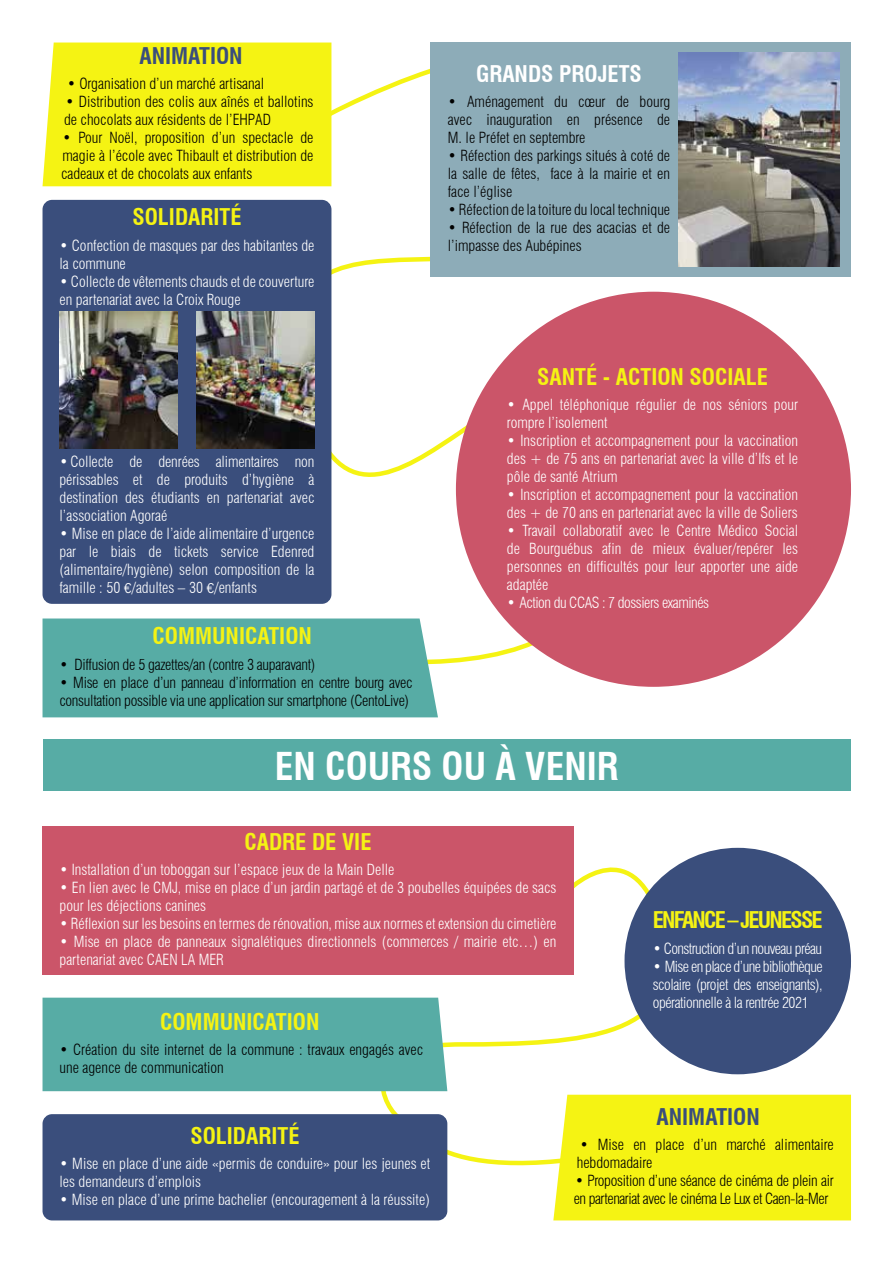
<style>
.page{position:relative;width:893px;height:1263px;background:#fff}
.page>*{position:absolute;margin:0;border:0;box-sizing:border-box;transform-origin:0 0}
.t1{font:700 condensed 37.5px "Swiss 721 BT";color:#fff}
.t2{font:700 condensed 22.5px "Swiss 721 BT";color:#f5f313}
.t3{font:700 condensed 22.5px "Swiss 721 BT";color:#3a4e7c}
.t4{font:700 condensed 22.5px "Swiss 721 BT";letter-spacing:-.08em;color:#f5f313}
.t5{font:700 condensed 22.5px "Swiss 721 BT";color:#fff}
.t6{font:300 condensed 15px/18px "Swiss 721 BT";color:#fff}
.t7{font:300 condensed 15px/18px "Swiss 721 BT";color:#000}
.t8{font:300 condensed 15px/18px "Swiss 721 BT";letter-spacing:-.02em;color:#000}
.t9{font:300 condensed 15px/18px "Swiss 721 BT";letter-spacing:-.025em;color:#000}
.t10{font:300 condensed 15px "Swiss 721 BT";letter-spacing:-.03em;color:#fff}
.t11{font:300 condensed 15px "Swiss 721 BT";letter-spacing:-.04em;color:#fff}
.s1{font-family:"Acumin Variable Concept";font-weight:400;font-stretch:normal}
</style>
<div class="page">
<svg style="left:214px;top:42px;width:446px;height:698px"></svg>
<svg style="left:334px;top:856px;width:361px;height:337px"></svg>
<div style="left:43px;top:1114px;width:404px;height:106px;background:#3a4e7c;border-radius:10px"></div>
<div style="left:43px;top:826px;width:531px;height:149px;background:#cb5569"></div>
<div style="left:456px;top:292px;width:395px;height:395px;background:#cb5569;border-radius:50%"></div>
<div style="left:43px;top:740px;width:808px;height:51px;background:#57aca5"></div>
<div style="left:43px;top:43px;width:288px;height:143px;background:#f5f313"></div>
<div style="left:430px;top:43px;width:421px;height:234px;background:#8dacb8"></div>
<div style="left:43px;top:200px;width:288px;height:404px;background:#3a4e7c;border-radius:10px"></div>
<div style="left:43px;top:618px;width:395px;height:99px;background:#57aca5"></div>
<div style="left:624px;top:848px;width:227px;height:226px;background:#3a4e7c;border-radius:50%"></div>
<div style="left:553px;top:1095px;width:298px;height:125px;background:#f5f313"></div>
<div style="left:43px;top:998px;width:404px;height:93px;background:#57aca5"></div>
<img style="left:60px;top:311px;width:117px;height:138px">
<img style="left:197px;top:311px;width:117px;height:138px">
<img style="left:679px;top:53px;width:160px;height:214px">
<h2 class="t3" style="left:139px;top:42px;width:105px">ANIMATION</h2>
<p class="t7" style="left:67px;top:75px;width:199px">• Organisation d’un marché artisanal</p>
<p class="t7" style="left:64px;top:93px;width:251px">• Distribution des colis aux aînés et ballotins de chocolats aux résidents de l’EHPAD</p>
<p class="t7" style="left:61px;top:129px;width:254px;text-align:justify">• Pour Noël, proposition d’un spectacle de magie à l’école avec Thibault et distribution de cadeaux et de chocolats aux enfants</p>
<h2 class="t2" style="left:132px;top:203px;width:111px">SOLIDARITÉ</h2>
<p class="t6" style="left:60px;top:236px;width:256px">• Confection de masques par des habitantes de la commune</p>
<p class="t6" style="left:60px;top:272px;width:256px">• Collecte de vêtements chauds et de couverture en partenariat avec la Croix Rouge</p>
<p class="t6" style="left:60px;top:452px;width:256px;text-align:justify">•Collecte de denrées alimentaires non périssables et de produits d’hygiène à destination des étudiants en partenariat avec l’association Agoraé</p>
<p class="t6" style="left:60px;top:524px;width:256px;text-align:justify">• Mise en place de l’aide alimentaire d’urgence par le biais de tickets service Edenred (alimentaire/hygiène) selon composition de la famille : 50 <span class="s1">€</span>/adultes – 30 <span class="s1">€</span>/enfants</p>
<h2 class="t2" style="left:153px;top:623px;width:161px">COMMUNICATION</h2>
<p class="t8" style="left:60px;top:655px;width:257px">• Diffusion de 5 gazettes/an (contre 3 auparavant)</p>
<p class="t8" style="left:60px;top:673px;width:354px">• Mise en place d’un panneau d’information en centre bourg avec consultation possible via une application sur smartphone (CentoLive)</p>
<h2 class="t5" style="left:476px;top:60px;width:167px">GRANDS PROJETS</h2>
<p class="t7" style="left:448px;top:93px;width:224px;text-align:justify">• Aménagement du cœur de bourg avec inauguration en présence de M. le Préfet en septembre</p>
<p class="t7" style="left:448px;top:147px;width:224px;text-align:justify">• Réfection des parkings situés à coté de la salle de fêtes, face à la mairie et en face l’église</p>
<p class="t7" style="left:448px;top:201px;width:224px">• Réfection de la toiture du local technique</p>
<p class="t7" style="left:448px;top:219px;width:224px">• Réfection de la rue des acacias et de l’impasse des Aubépines</p>
<h2 class="t2" style="left:537px;top:363px;width:232px">SANTÉ - ACTION SOCIALE</h2>
<p class="t6" style="left:507px;top:396px;width:293px">• Appel téléphonique régulier de nos séniors pour rompre l’isolement</p>
<p class="t6" style="left:507px;top:432px;width:293px;text-align:justify">• Inscription et accompagnement pour la vaccination des + de 75 ans en partenariat avec la ville d’Ifs et le pôle de santé Atrium</p>
<p class="t6" style="left:507px;top:486px;width:293px">• Inscription et accompagnement pour la vaccination des + de 70 ans en partenariat avec la ville de Soliers</p>
<p class="t6" style="left:507px;top:522px;width:293px;text-align:justify">• Travail collaboratif avec le Centre Médico Social de Bourguébus afin de mieux évaluer/repérer les personnes en difficultés pour leur apporter une aide adaptée</p>
<p class="t10" style="left:507px;top:594px;width:204px">• Action du CCAS : 7 dossiers examinés</p>
<h1 class="t1" style="left:275px;top:743px;width:345px">EN COURS OU À VENIR</h1>
<h2 class="t2" style="left:244px;top:828px;width:129px">CADRE DE VIE</h2>
<p class="t6" style="left:60px;top:861px;width:336px">• Installation d’un toboggan sur l’espace jeux de la Main Delle</p>
<p class="t6" style="left:60px;top:879px;width:498px">• En lien avec le CMJ, mise en place d’un jardin partagé et de 3 poubelles équipées de sacs pour les déjections canines</p>
<p class="t6" style="left:60px;top:915px;width:498px">• Réflexion sur les besoins en termes de rénovation, mise aux normes et extension du cimetière</p>
<p class="t6" style="left:60px;top:933px;width:498px">• Mise en place de panneaux signalétiques directionnels (commerces / mairie etc…) en partenariat avec CAEN LA MER</p>
<h2 class="t2" style="left:160px;top:1008px;width:161px">COMMUNICATION</h2>
<p class="t7" style="left:60px;top:1041px;width:365px">• Création du site internet de la commune : travaux engagés avec une agence de communication</p>
<h2 class="t4" style="left:653px;top:907px;width:171px">ENFANCE – JEUNESSE</h2>
<p class="t11" style="left:653px;top:939px;width:171px">• Construction d’un nouveau préau</p>
<p class="t6" style="left:653px;top:957px;width:171px;text-align:justify">• Mise en place d’une bibliothèque scolaire (projet des enseignants), opérationnelle à la rentrée 2021</p>
<h2 class="t2" style="left:190px;top:1122px;width:111px">SOLIDARITÉ</h2>
<p class="t6" style="left:60px;top:1155px;width:372px">• Mise en place d’une aide «permis de conduire» pour les jeunes et les demandeurs d’emplois</p>
<p class="t6" style="left:60px;top:1191px;width:372px">• Mise en place d’une prime bachelier (encouragement à la réussite)</p>
<h2 class="t3" style="left:657px;top:1103px;width:105px">ANIMATION</h2>
<p class="t7" style="left:577px;top:1136px;width:258px">• Mise en place d’un marché alimentaire hebdomadaire</p>
<p class="t9" style="left:574px;top:1172px;width:262px">• Proposition d’une séance de cinéma de plein air en partenariat avec le cinéma Le Lux et Caen-la-Mer</p>
</div>
